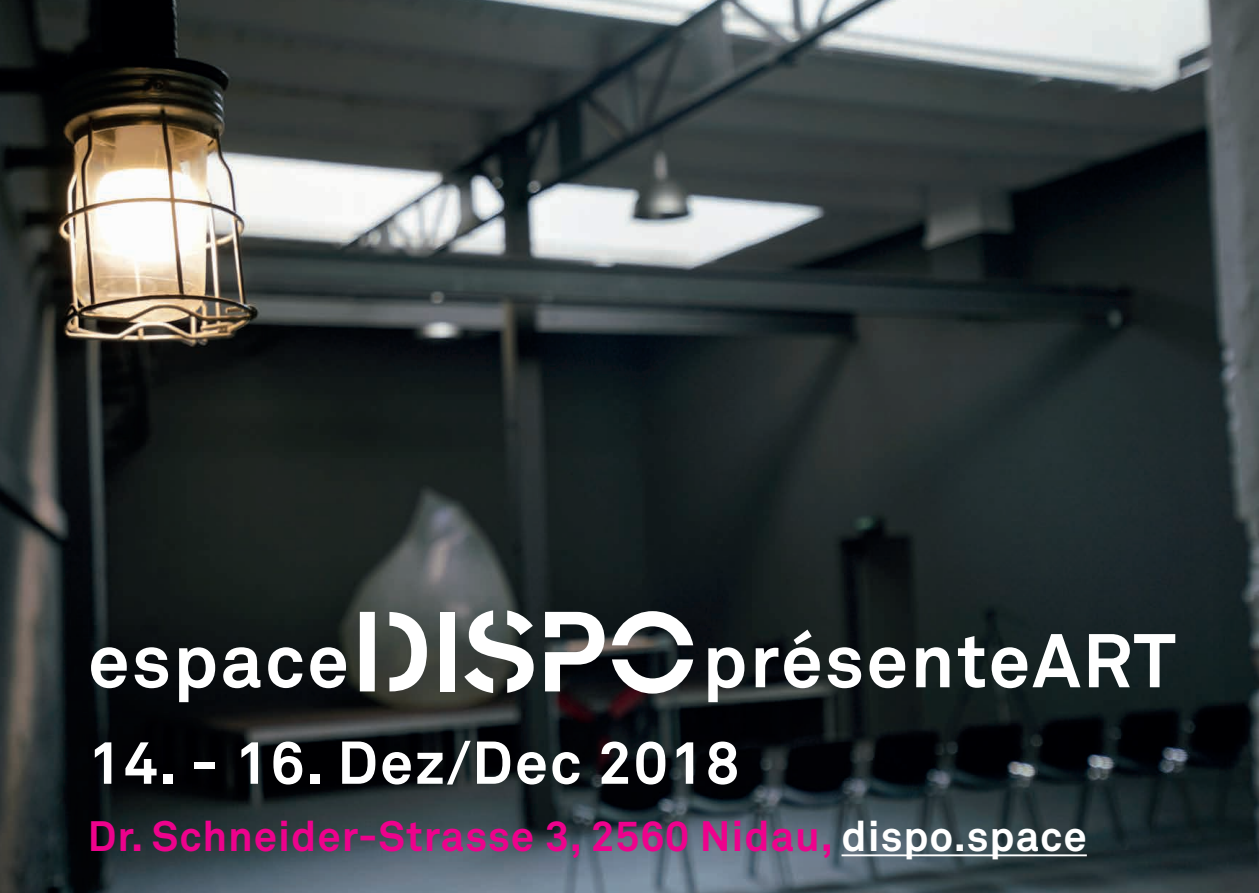
<style>
.page{position:relative;width:1259px;height:893px;background:#fff}
.page>*{position:absolute;margin:0;border:0;box-sizing:border-box;transform-origin:0 0}
.t1{font:700 75px "Akkurat";letter-spacing:.03em;color:#fff}
.t2{font:700 59.4px "Akkurat";letter-spacing:.035em;color:#fff}
.t3{font:700 42px "Akkurat";letter-spacing:.02em;color:#ed028c}
.s1{color:#fff}
</style>
<div class="page">
<img style="left:0;top:0;width:1259px;height:893px">
<div style="left:440px;top:612px;width:15px;height:79px;background:#fff"></div>
<svg style="left:612px;top:611px;width:81px;height:34px"></svg>
<svg style="left:612px;top:659px;width:81px;height:35px"></svg>
<svg style="left:545px;top:612px;width:59px;height:79px"></svg>
<svg style="left:360px;top:612px;width:15px;height:79px"></svg>
<svg style="left:389px;top:612px;width:38px;height:79px"></svg>
<svg style="left:464px;top:610px;width:69px;height:83px"></svg>
<hr style="left:841px;top:854px;width:245px;height:2px;background:#fff">
<h1 class="t1" style="left:702px;top:614px;width:475px">présenteART</h1>
<h2 class="t2" style="left:88px;top:726px;width:653px">14. - 16. Dez/Dec 2018</h2>
<p class="t3" style="left:88px;top:809px;width:1000px">Dr. Schneider-Strasse 3, 2560 Nidau, <span class="s1">dispo.space</span></p>
<h1 class="t1" style="left:88px;top:614px;width:262px">espace</h1>
</div>
